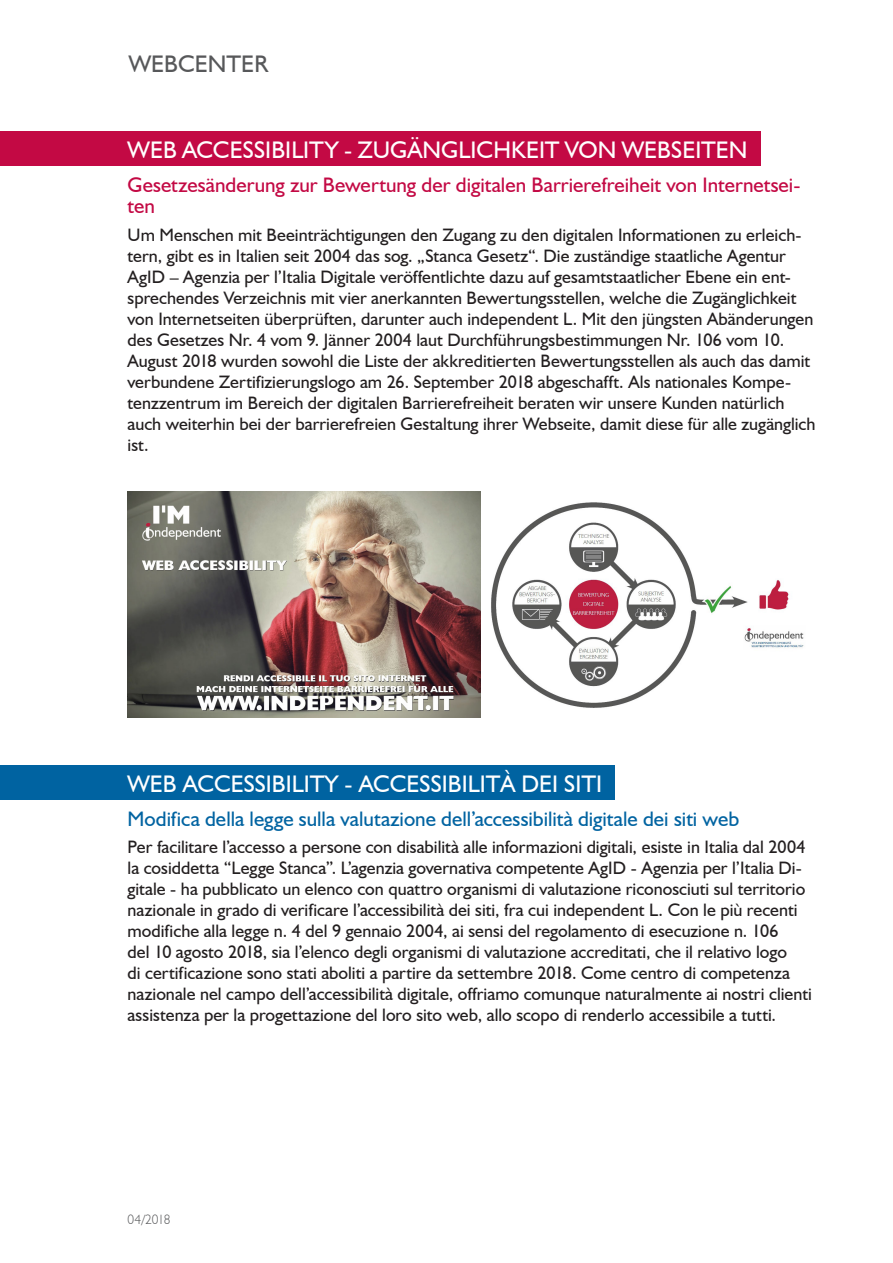
<style>
.page{position:relative;width:893px;height:1263px;background:#fff}
.page>*{position:absolute;margin:0;border:0;box-sizing:border-box;transform-origin:0 0}
.Titel_Publikation_it{font:24px "Humanist 521 BT";color:#fff}
.t1{font:24px "Humanist 521 BT";color:#57585a}
.t2{font:21px/21px "Humanist 521 BT";color:#c30944}
.t3{font:21px "Humanist 521 BT";color:#0063a1}
.t4{font:18px/21px "Humanist 521 BT";color:#231f20}
.t5{font:300 13.5px "Humanist 521 BT";letter-spacing:-.025em;color:#57585a}
</style>
<div class="page">
<div style="left:0;top:132px;width:760px;height:34px;background:#c30944"></div>
<div style="left:0;top:765px;width:615px;height:34px;background:#0063a1"></div>
<img style="left:480px;top:493px;width:324px;height:223px">
<img style="left:128px;top:491px;width:352px;height:226px">
<p class="t1" style="left:129px;top:49px;width:141px">WEBCENTER</p>
<p class="Titel_Publikation_it" style="left:128px;top:135px;width:621px">WEB ACCESSIBILITY - ZUGÄNGLICHKEIT VON WEBSEITEN</p>
<p class="t2" style="left:128px;top:174px;width:674px">Gesetzesänderung zur Bewertung der digitalen Barrierefreiheit von Internetsei&shy;ten</p>
<p class="t4" style="left:128px;top:224px;width:689px">Um Menschen mit Beeinträchtigungen den Zugang zu den digitalen Informationen zu erleich&shy;tern, gibt es in Italien seit 2004 das sog. „Stanca Gesetz“. Die zuständige staatliche Agentur AgID – Agenzia per l’Italia Digitale veröffentlichte dazu auf gesamtstaatlicher Ebene ein ent&shy;sprechendes Verzeichnis mit vier anerkannten Bewertungsstellen, welche die Zugänglichkeit von Internetseiten überprüften, darunter auch independent L. Mit den jüngsten Abänderungen des Gesetzes Nr. 4 vom 9. Jänner 2004 laut Durchführungsbestimmungen Nr. 106 vom 10.<br>August 2018 wurden sowohl die Liste der akkreditierten Bewertungsstellen als auch das damit verbundene Zertifizierungslogo am 26. September 2018 abgeschafft. Als nationales Kompe&shy;tenzzentrum im Bereich der digitalen Barrierefreiheit beraten wir unsere Kunden natürlich auch weiterhin bei der barrierefreien Gestaltung ihrer Webseite, damit diese für alle zugänglich ist.</p>
<p class="Titel_Publikation_it" style="left:128px;top:769px;width:476px">WEB ACCESSIBILITY - ACCESSIBILITÀ DEI SITI</p>
<p class="t3" style="left:128px;top:806px;width:613px">Modifica della legge sulla valutazione dell’accessibilità digitale dei siti web</p>
<p class="t4" style="left:128px;top:836px;width:686px">Per facilitare l’accesso a persone con disabilità alle informazioni digitali, esiste in Italia dal 2004 la cosiddetta “Legge Stanca”. L’agenzia governativa competente AgID - Agenzia per l’Italia Di&shy;gitale - ha pubblicato un elenco con quattro organismi di valutazione riconosciuti sul territorio nazionale in grado di verificare l’accessibilità dei siti, fra cui independent L. Con le più recenti modifiche alla legge n. 4 del 9 gennaio 2004, ai sensi del regolamento di esecuzione n. 106<br>del 10 agosto 2018, sia l’elenco degli organismi di valutazione accreditati, che il relativo logo<br>di certificazione sono stati aboliti a partire da settembre 2018. Come centro di competenza nazionale nel campo dell’accessibilità digitale, offriamo comunque naturalmente ai nostri clienti assistenza per la progettazione del loro sito web, allo scopo di renderlo accessibile a tutti.</p>
<p class="t5" style="left:128px;top:1211px;width:45px">04/2018</p>
</div>
